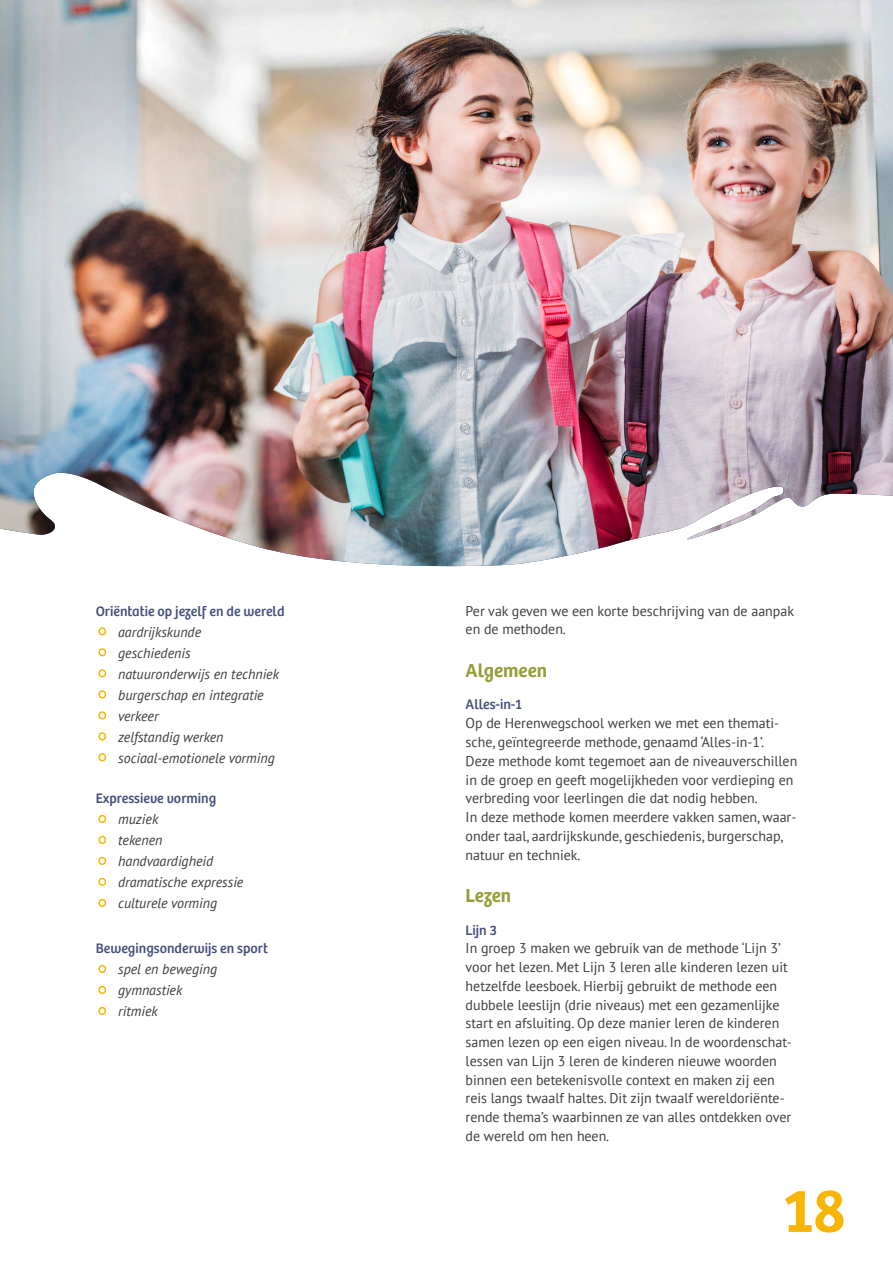
<style>
.page{position:relative;width:893px;height:1263px;background:#fff}
.page>*{position:absolute;margin:0;border:0;box-sizing:border-box;transform-origin:0 0}
.t1{font:600 63.15px "Bree";color:#f7b504}
.t2{font:600 19.5px "Bree";color:#959e3a}
.t3{font:14.25px/18.8px "PT Sans";color:#3c3c3b}
.t4{font:italic 14.25px "PT Sans";color:#3c3c3b}
.t5{font:14.25px "Bree";color:#444f7b}
.s1{font-family:"Bree";font-style:normal;font-size:27px;color:#f7b504}
</style>
<div class="page">
<img style="left:0;top:0;width:893px;height:567px">
<p class="t5" style="left:96px;top:600px;width:190px">Oriëntatie op jezelf en de wereld</p>
<p class="t4" style="left:96px;top:622px;width:107px"><span class="s1">•</span> aardrijkskunde</p>
<p class="t4" style="left:96px;top:643px;width:96px"><span class="s1">•</span> geschiedenis</p>
<p class="t4" style="left:96px;top:664px;width:185px"><span class="s1">•</span> natuuronderwijs en techniek</p>
<p class="t4" style="left:96px;top:685px;width:170px"><span class="s1">•</span> burgerschap en integratie</p>
<p class="t4" style="left:96px;top:706px;width:64px"><span class="s1">•</span> verkeer</p>
<p class="t4" style="left:96px;top:727px;width:129px"><span class="s1">•</span> zelfstandig werken</p>
<p class="t4" style="left:96px;top:748px;width:181px"><span class="s1">•</span> sociaal-emotionele vorming</p>
<p class="t5" style="left:96px;top:788px;width:122px">Expressieve vorming</p>
<p class="t4" style="left:96px;top:810px;width:64px"><span class="s1">•</span> muziek</p>
<p class="t4" style="left:96px;top:831px;width:68px"><span class="s1">•</span> tekenen</p>
<p class="t4" style="left:96px;top:852px;width:119px"><span class="s1">•</span> handvaardigheid</p>
<p class="t4" style="left:96px;top:873px;width:149px"><span class="s1">•</span> dramatische expressie</p>
<p class="t4" style="left:96px;top:894px;width:123px"><span class="s1">•</span> culturele vorming</p>
<p class="t5" style="left:96px;top:938px;width:174px">Bewegingsonderwijs en sport</p>
<p class="t4" style="left:96px;top:960px;width:123px"><span class="s1">•</span> spel en beweging</p>
<p class="t4" style="left:96px;top:981px;width:88px"><span class="s1">•</span> gymnastiek</p>
<p class="t4" style="left:96px;top:1002px;width:64px"><span class="s1">•</span> ritmiek</p>
<p class="t3" style="left:466px;top:601px;width:330px">Per vak geven we een korte beschrijving van de aanpak en de methoden.</p>
<h2 class="t2" style="left:466px;top:656px;width:83px">Algemeen</h2>
<p class="t5" style="left:466px;top:694px;width:58px">Alles-in-1</p>
<p class="t3" style="left:466px;top:713px;width:333px">Op de Herenwegschool werken we met een themati&shy;sche, geïntegreerde methode, genaamd ‘Alles-in-1’.<br>Deze methode komt tegemoet aan de niveauverschillen in de groep en geeft mogelijkheden voor verdieping en verbreding voor leerlingen die dat nodig hebben.<br>In deze methode komen meerdere vakken samen, waar&shy;onder taal, aardrijkskunde, geschiedenis, burgerschap, natuur en techniek.</p>
<h2 class="t2" style="left:466px;top:881px;width:47px">Lezen</h2>
<p class="t5" style="left:466px;top:919px;width:33px">Lijn 3</p>
<p class="t3" style="left:466px;top:938px;width:328px">In groep 3 maken we gebruik van de methode ‘Lijn 3’ voor het lezen. Met Lijn 3 leren alle kinderen lezen uit hetzelfde leesboek. Hierbij gebruikt de methode een dubbele leeslijn (drie niveaus) met een gezamenlijke start en afsluiting. Op deze manier leren de kinderen samen lezen op een eigen niveau. In de woordenschat&shy;lessen van Lijn 3 leren de kinderen nieuwe woorden binnen een betekenisvolle context en maken zij een reis langs twaalf haltes. Dit zijn twaalf wereldoriënte&shy;rende thema’s waarbinnen ze van alles ontdekken over de wereld om hen heen.</p>
<h1 class="t1" style="left:783px;top:1162px;width:64px">18</h1>
</div>
